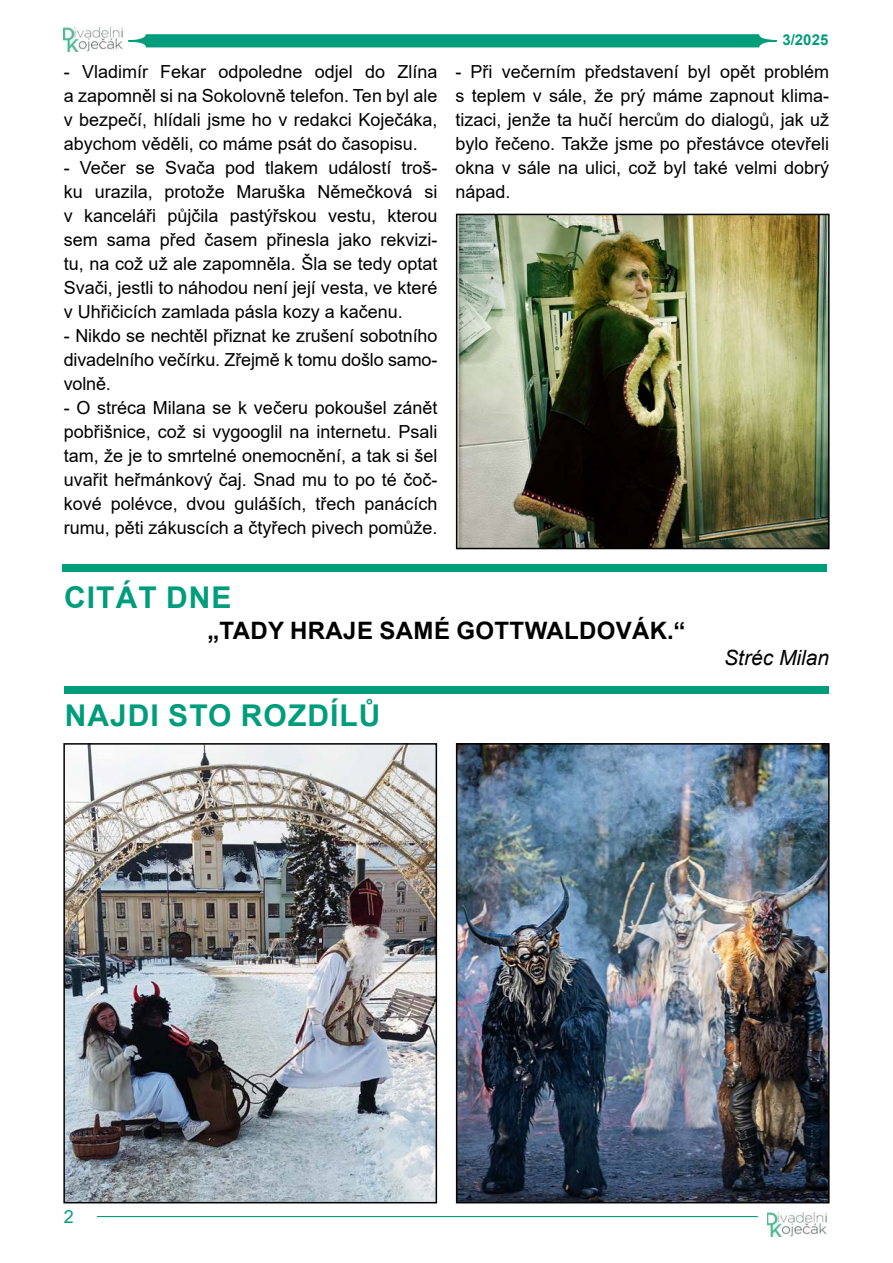
<style>
.page{position:relative;width:893px;height:1263px;background:#fff}
.page>*{position:absolute;margin:0;border:0;box-sizing:border-box;transform-origin:0 0}
.t1{font:700 30px "Arial";letter-spacing:.035em;color:#009d7d}
.t2{font:700 24px "Arial";letter-spacing:.015em;color:#000}
.t3{font:italic 21px "Arial";color:#000}
.t4{font:18px/24px "Arial";color:#000;text-align:justify}
.t5{font:18px "Arial";color:#009d7d}
.t6{font:700 15px "Arial";color:#009d7d}
</style>
<div class="page">
<hr style="left:97px;top:1216px;width:661px;height:1px;background:#009d7d">
<svg style="left:128px;top:34px;width:649px;height:14px;background:#17a588"></svg>
<img style="left:767px;top:1212px;width:59px;height:24px">
<img style="left:64px;top:27px;width:59px;height:25px">
<div style="left:64px;top:686px;width:765px;height:7px;background:#009d7d"></div>
<img style="left:66px;top:746px;width:368px;height:454px">
<div style="left:63px;top:743px;width:374px;height:460px;border:2px solid #000"></div>
<img style="left:459px;top:746px;width:368px;height:454px">
<div style="left:456px;top:743px;width:374px;height:460px;border:2px solid #000"></div>
<div style="left:62px;top:564px;width:765px;height:8px;background:#009d7d"></div>
<img style="left:459px;top:217px;width:368px;height:329px">
<div style="left:456px;top:214px;width:374px;height:335px;border:2px solid #000"></div>
<p class="t4" style="left:64px;top:60px;width:375px">- Vladimír Fekar odpoledne odjel do Zlína a zapomněl si na Sokolovně telefon. Ten byl ale v bezpečí, hlídali jsme ho v redakci Koječáka, abychom věděli, co máme psát do časopisu.</p>
<p class="t4" style="left:64px;top:156px;width:375px">- Večer se Svača pod tlakem událostí troš&shy;ku urazila, protože Maruška Němečková si v kanceláři půjčila pastýřskou vestu, kterou sem sama před časem přinesla jako rekvizi&shy;tu, na což už ale zapomněla. Šla se tedy optat Svači, jestli to náhodou není její vesta, ve které v Uhřičicích zamlada pásla kozy a kačenu.</p>
<p class="t4" style="left:64px;top:324px;width:375px">- Nikdo se nechtěl přiznat ke zrušení sobotního divadelního večírku. Zřejmě k tomu došlo samo&shy;volně.</p>
<p class="t4" style="left:64px;top:396px;width:375px">- O stréca Milana se k večeru pokoušel zánět pobřišnice, což si vygooglil na internetu. Psali tam, že je to smrtelné onemocnění, a tak si šel uvařit heřmánkový čaj. Snad mu to po té čoč&shy;kové polévce, dvou guláších, třech panácích rumu, pěti zákuscích a čtyřech pivech pomůže.</p>
<p class="t6" style="left:782px;top:29px;width:47px">3/2025</p>
<p class="t4" style="left:455px;top:60px;width:375px">- Při večerním představení byl opět problém s teplem v sále, že prý máme zapnout klima&shy;tizaci, jenže ta hučí hercům do dialogů, jak už bylo řečeno. Takže jsme po přestávce otevřeli okna v sále na ulici, což byl také velmi dobrý nápad.</p>
<h1 class="t1" style="left:64px;top:576px;width:169px">CITÁT DNE</h1>
<h2 class="t2" style="left:208px;top:614px;width:479px">„TADY HRAJE SAMÉ GOTTWALDOVÁK.“</h2>
<h1 class="t1" style="left:65px;top:694px;width:317px">NAJDI STO ROZDÍLŮ</h1>
<p class="t3" style="left:724px;top:643px;width:107px">Stréc Milan</p>
<p class="t5" style="left:64px;top:1204px;width:12px">2</p>
</div>
